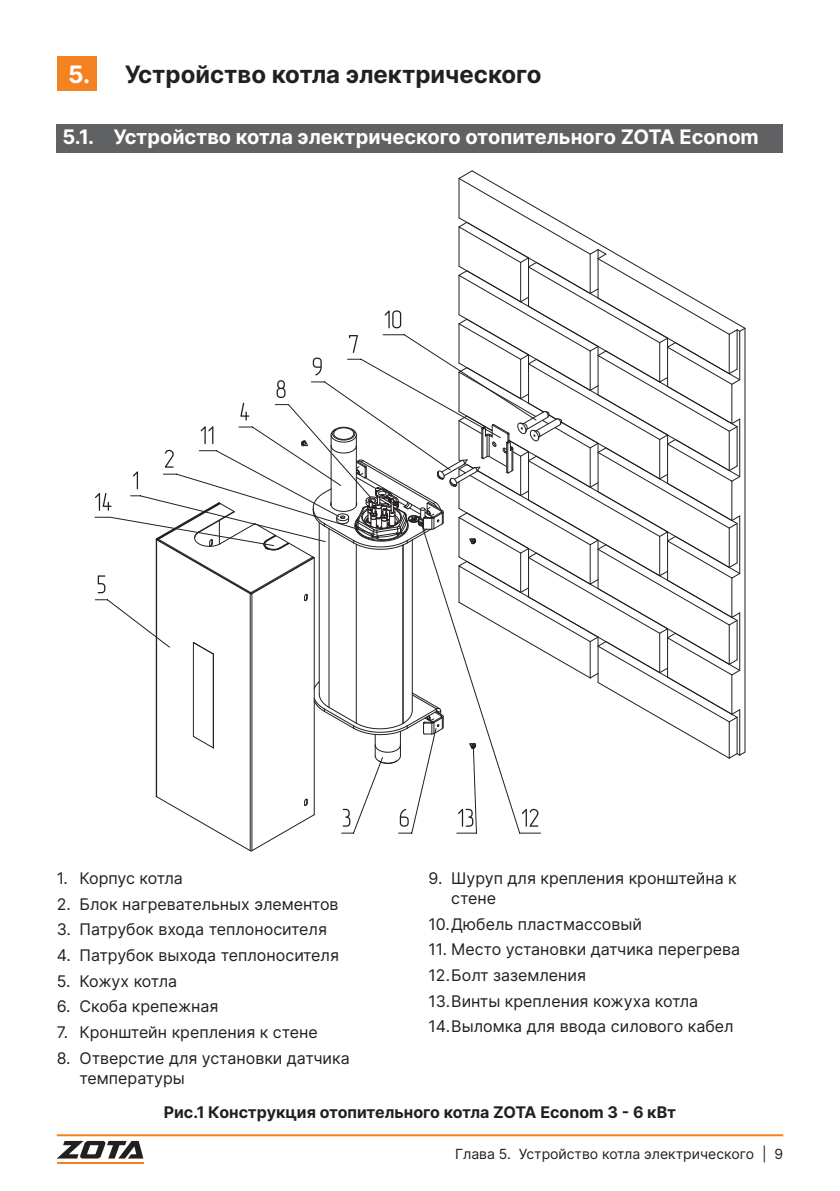
<style>
.page{position:relative;width:840px;height:1191px;background:#fff}
.page>*{position:absolute;margin:0;border:0;box-sizing:border-box;transform-origin:0 0}
.t1{font:700 24px "Inter";color:#231f20}
.t2{font:700 20px "Inter";color:#fff}
.t3{font:16px/25.6px "Inter";color:#231f20}
.t4{font:700 16px "Inter";color:#231f20}
.t5{font:16px "Inter";letter-spacing:-.02em;color:#231f20}
.t6{font:16px "Inter";letter-spacing:-.025em;color:#231f20}
.t7{font:14px "Inter";color:#231f20}
.s1{color:#fff}
</style>
<div class="page">
<hr style="left:57px;top:1134px;width:725px;height:2px;background:#f58220">
<svg style="left:57px;top:1141px;width:86px;height:17px"></svg>
<hr style="left:57px;top:1162px;width:86px;height:1px;background:#f58220">
<div style="left:57px;top:57px;width:39px;height:34px;background:#f58220"></div>
<div style="left:57px;top:125px;width:725px;height:28px;background:#5f6162"></div>
<svg style="left:155px;top:764px;width:386px;height:70px"></svg>
<hr style="left:314px;top:558px;width:1px;height:256px;background:#231f20">
<svg style="left:155px;top:791px;width:160px;height:60px"></svg>
<hr style="left:156px;top:540px;width:1px;height:256px;background:#231f20">
<hr style="left:250px;top:593px;width:1px;height:257px;background:#231f20">
<hr style="left:251px;top:593px;width:1px;height:257px;background:#231f20">
<svg style="left:94px;top:170px;width:651px;height:594px"></svg>
<h1 class="t1" style="left:68px;top:57px;width:475px"><span class="s1">5.</span> Устройство котла электрического</h1>
<p class="t2" style="left:62px;top:122px;width:697px">5.1. Устройство котла электрического отопительного ZOTA Econom</p>
<p class="t5" style="left:57px;top:866px;width:128px">1. Корпус котла</p>
<p class="t3" style="left:57px;top:890px;width:283px">2. Блок нагревательных элементов</p>
<p class="t3" style="left:57px;top:916px;width:271px">3. Патрубок входа теплоносителя</p>
<p class="t3" style="left:57px;top:942px;width:284px">4. Патрубок выхода теплоносителя</p>
<p class="t6" style="left:57px;top:969px;width:122px">5. Кожух котла</p>
<p class="t3" style="left:57px;top:993px;width:163px">6. Скоба крепежная</p>
<p class="t3" style="left:57px;top:1019px;width:262px">7. Кронштейн крепления к стене</p>
<p class="t3" style="left:79px;top:1047px;width:272px;line-height:20px;text-indent:-23px">8. Отверстие для установки датчика температуры</p>
<p class="t3" style="left:451px;top:867px;width:287px;line-height:20px;text-indent:-23px">9. Шуруп для крепления кронштейна к стене</p>
<p class="t3" style="left:428px;top:910px;width:215px">10.Дюбель пластмассовый</p>
<p class="t3" style="left:428px;top:936px;width:313px">11. Место установки датчика перегрева<br>12.Болт заземления<br>13.Винты крепления кожуха котла<br>14.Выломка для ввода силового кабел</p>
<p class="t4" style="left:164px;top:1100px;width:513px">Рис.1 Конструкция отопительного котла ZOTA Econom 3 - 6 кВт</p>
<p class="t7" style="left:455px;top:1143px;width:329px">Глава 5. Устройство котла электрического | 9</p>
</div>
